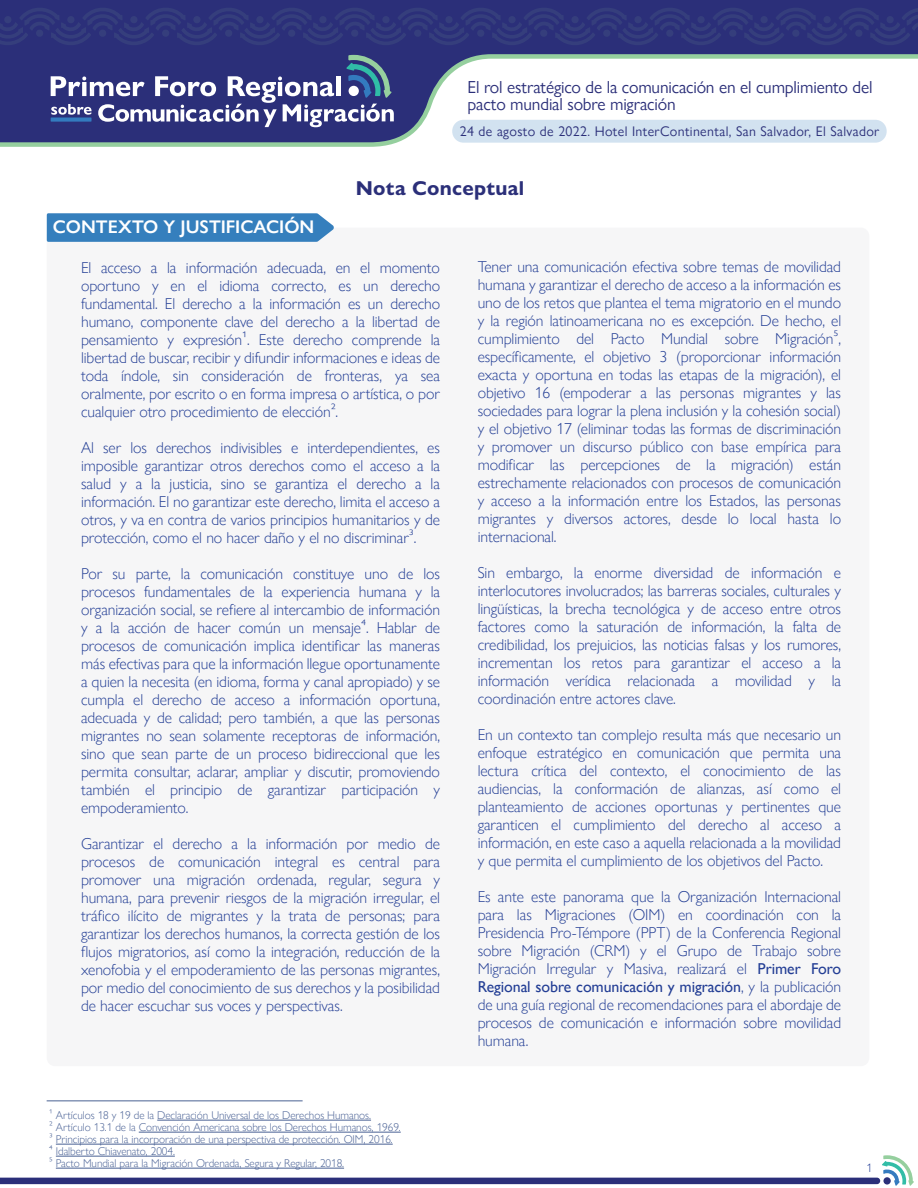
<style>
.page{position:relative;width:918px;height:1188px;background:#fff}
.page>*{position:absolute;margin:0;border:0;box-sizing:border-box;transform-origin:0 0}
.t1{font:700 20.25px "Gill Sans Nova";letter-spacing:.015em;color:#2b2f79}
.t2{font:600 18.3px "Gill Sans Nova";color:#fff}
.t3{font:17.4px/16.4px "Gill Sans Nova";letter-spacing:-.01em;color:#2b2f79}
.t4{font:300 15.75px/18px "Gill Sans Nova";letter-spacing:-.005em;color:#233e95;text-align:justify}
.t5{font:13.95px "Gill Sans Nova";letter-spacing:.025em;color:#2b2f79}
.t6{font:300 12px "Gill Sans Nova";color:#233e95}
.t7{font:300 11.25px/12px "Gill Sans Nova";letter-spacing:-.005em;color:#486094}
.s1{font-weight:500}
</style>
<div class="page">
<div style="left:0;top:0;width:918px;height:52px;background:#2b2f79"></div>
<svg style="left:0;top:52px;width:918px;height:95px"></svg>
<svg style="left:0;top:8px;width:918px;height:37px;background:#2e347a"></svg>
<svg style="left:0;top:1155px;width:914px;height:31px"></svg>
<div style="left:47px;top:228px;width:822px;height:838px;background:#f6f6f7;border-radius:8px"></div>
<svg style="left:47px;top:213px;width:287px;height:29px;background:#3d84bf"></svg>
<hr style="left:157px;top:1120px;width:214px;height:1px;background:#486094">
<hr style="left:139px;top:1132px;width:262px;height:1px;background:#486094">
<hr style="left:56px;top:1144px;width:337px;height:1px;background:#486094">
<hr style="left:56px;top:1156px;width:119px;height:1px;background:#486094">
<hr style="left:56px;top:1168px;width:288px;height:1px;background:#486094">
<hr style="left:47px;top:1101px;width:256px;height:1px;background:#4a6193">
<svg style="left:51px;top:55px;width:343px;height:72px;background:#565c94"></svg>
<svg style="left:51px;top:118px;width:41px;height:4px"></svg>
<p class="t3" style="left:468px;top:79px;width:407px">El rol estratégico de la comunicación en el cumplimiento del pacto mundial sobre migración</p>
<p class="t5" style="left:460px;top:123px;width:421px">24 de agosto de 2022. Hotel InterContinental, San Salvador, El Salvador</p>
<p class="t2" style="left:53px;top:216px;width:263px">CONTEXTO Y JUSTIFICACIÓN</p>
<p class="t1" style="left:356px;top:176px;width:170px">Nota Conceptual</p>
<p class="t4" style="left:81px;top:259px;width:361px">El acceso a la información adecuada, en el momento oportuno y en el idioma correcto, es un derecho fundamental. El derecho a la información es un derecho humano, componente clave del derecho a la libertad de pensamiento y expresión¹. Este derecho comprende la libertad de buscar, recibir y difundir informaciones e ideas de toda índole, sin consideración de fronteras, ya sea oralmente, por escrito o en forma impresa o artística, o por cualquier otro procedimiento de elección².</p>
<p class="t4" style="left:81px;top:439px;width:361px">Al ser los derechos indivisibles e interdependientes, es imposible garantizar otros derechos como el acceso a la salud y a la justicia, sino se garantiza el derecho a la información. El no garantizar este derecho, limita el acceso a otros, y va en contra de varios principios humanitarios y de protección, como el no hacer daño y el no discriminar³.</p>
<p class="t4" style="left:81px;top:565px;width:361px">Por su parte, la comunicación constituye uno de los procesos fundamentales de la experiencia humana y la organización social, se refiere al intercambio de información y a la acción de hacer común un mensaje⁴. Hablar de procesos de comunicación implica identificar las maneras más efectivas para que la información llegue oportunamente a quien la necesita (en idioma, forma y canal apropiado) y se cumpla el derecho de acceso a información oportuna, adecuada y de calidad; pero también, a que las personas migrantes no sean solamente receptoras de información, sino que sean parte de un proceso bidireccional que les permita consultar, aclarar, ampliar y discutir, promoviendo también el principio de garantizar participación y empoderamiento.</p>
<p class="t4" style="left:81px;top:835px;width:361px">Garantizar el derecho a la información por medio de procesos de comunicación integral es central para promover una migración ordenada, regular, segura y humana, para prevenir riesgos de la migración irregular, el tráfico ilícito de migrantes y la trata de personas; para garantizar los derechos humanos, la correcta gestión de los flujos migratorios, así como la integración, reducción de la xenofobia y el empoderamiento de las personas migrantes, por medio del conocimiento de sus derechos y la posibilidad de hacer escuchar sus voces y perspectivas.</p>
<p class="t7" style="left:49px;top:1109px;width:353px">¹ Artículos 18 y 19 de la Declaración Universal de los Derechos Humanos.<br>² Artículo 13.1 de la Convención Americana sobre los Derechos Humanos, 1969.<br>³ Principios para la incorporación de una perspectiva de protección. OIM, 2016.<br>⁴ Idalberto Chiavenato, 2004.<br>⁵ Pacto Mundial para la Migración Ordenada, Segura y Regular, 2018.</p>
<p class="t4" style="left:478px;top:258px;width:365px">Tener una comunicación efectiva sobre temas de movilidad humana y garantizar el derecho de acceso a la información es uno de los retos que plantea el tema migratorio en el mundo y la región latinoamericana no es excepción. De hecho, el cumplimiento del Pacto Mundial sobre Migración⁵, específicamente, el objetivo 3 (proporcionar información exacta y oportuna en todas las etapas de la migración), el objetivo 16 (empoderar a las personas migrantes y las sociedades para lograr la plena inclusión y la cohesión social) y el objetivo 17 (eliminar todas las formas de discriminación y promover un discurso público con base empírica para modificar las percepciones de la migración) están estrechamente relacionados con procesos de comunicación y acceso a la información entre los Estados, las personas migrantes y diversos actores, desde lo local hasta lo internacional.</p>
<p class="t4" style="left:478px;top:564px;width:365px">Sin embargo, la enorme diversidad de información e interlocutores involucrados; las barreras sociales, culturales y lingüísticas, la brecha tecnológica y de acceso entre otros factores como la saturación de información, la falta de credibilidad, los prejuicios, las noticias falsas y los rumores, incrementan los retos para garantizar el acceso a la información verídica relacionada a movilidad y la coordinación entre actores clave.</p>
<p class="t4" style="left:478px;top:726px;width:365px">En un contexto tan complejo resulta más que necesario un enfoque estratégico en comunicación que permita una lectura crítica del contexto, el conocimiento de las audiencias, la conformación de alianzas, así como el planteamiento de acciones oportunas y pertinentes que garanticen el cumplimiento del derecho al acceso a información, en este caso a aquella relacionada a la movilidad y que permita el cumplimiento de los objetivos del Pacto.</p>
<p class="t4" style="left:478px;top:888px;width:365px">Es ante este panorama que la Organización Internacional para las Migraciones (OIM) en coordinación con la Presidencia Pro-Témpore (PPT) de la Conferencia Regional sobre Migración (CRM) y el Grupo de Trabajo sobre Migración Irregular y Masiva, realizará el <span class="s1">Primer Foro Regional sobre comunicación y migración</span>, y la publicación de una guía regional de recomendaciones para el abordaje de procesos de comunicación e información sobre movilidad humana.</p>
<p class="t6" style="left:866px;top:1161px;width:7px">1</p>
</div>
